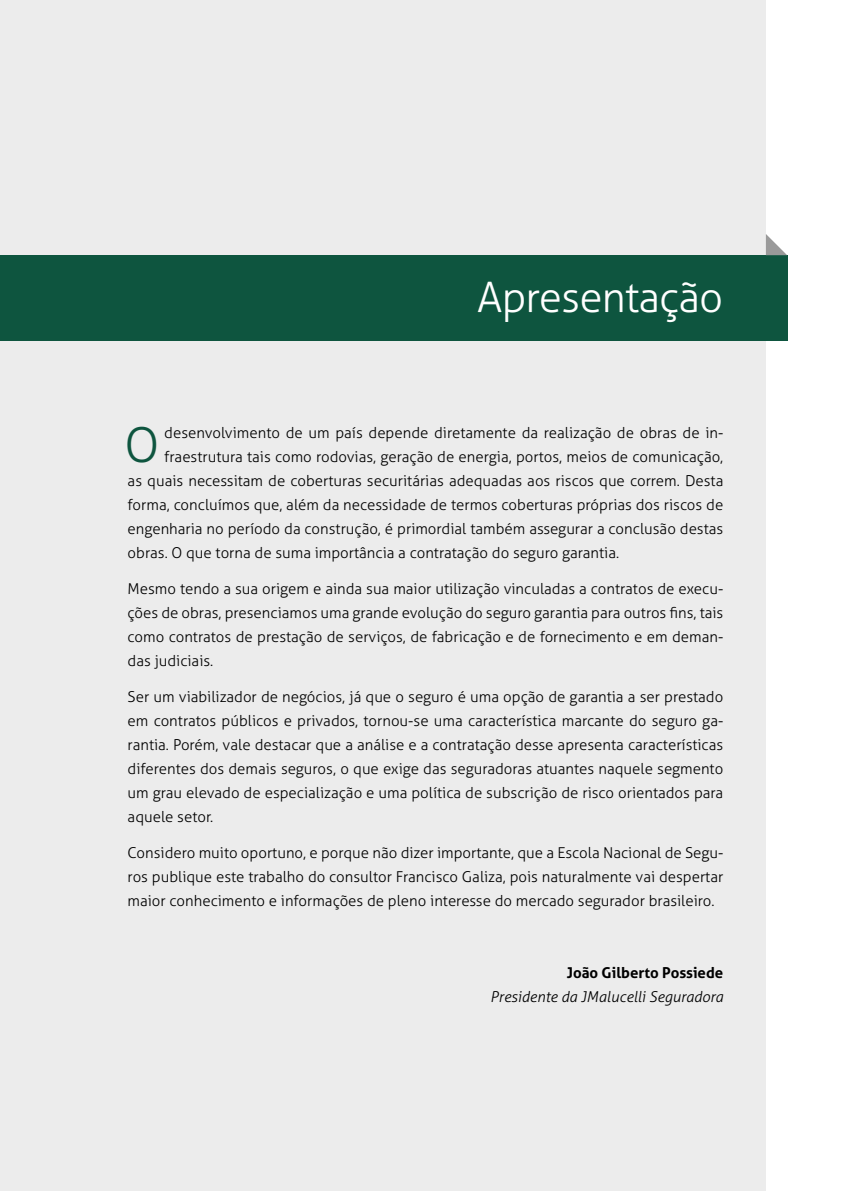
<style>
.page{position:relative;width:851px;height:1191px;background:#fff}
.page>*{position:absolute;margin:0;border:0;box-sizing:border-box;transform-origin:0 0}
.t1{font:300 48.3px "Aller";color:#0e553f}
.t2{font:300 42px "Aller";letter-spacing:-.02em;color:#fff}
.t3{font:300 15px/24px "Aller";color:#000;text-align:justify}
.t4{font:italic 300 15px "Aller";color:#000}
.t5{font:700 15px "Aller";color:#000}
</style>
<div class="page">
<div style="left:0;top:0;width:765px;height:1191px;background:#ececec"></div>
<div style="left:0;top:255px;width:787px;height:85px;background:#0e553f"></div>
<svg style="left:765px;top:234px;width:22px;height:21px"></svg>
<h2 class="t2" style="left:477px;top:272px;width:247px">Apresentação</h2>
<h1 class="t1" style="left:124px;top:416px;width:36px">O</h1>
<p class="t3" style="left:164px;top:421px;width:560px">desenvolvimento de um país depende diretamente da realização de obras de in-</p>
<p class="t3" style="left:164px;top:445px;width:560px">fraestrutura tais como rodovias, geração de energia, portos, meios de comunicação,</p>
<p class="t3" style="left:128px;top:469px;width:597px">as quais necessitam de coberturas securitárias adequadas aos riscos que correm. Desta</p>
<p class="t3" style="left:128px;top:493px;width:597px">forma, concluímos que, além da necessidade de termos coberturas próprias dos riscos de</p>
<p class="t3" style="left:128px;top:517px;width:597px">engenharia no período da construção, é primordial também assegurar a conclusão destas</p>
<p class="t3" style="left:128px;top:541px;width:493px">obras. O que torna de suma importância a contratação do seguro garantia.</p>
<p class="t3" style="left:128px;top:577px;width:597px">Mesmo tendo a sua origem e ainda sua maior utilização vinculadas a contratos de execu&shy;ções de obras, presenciamos uma grande evolução do seguro garantia para outros fins, tais como contratos de prestação de serviços, de fabricação e de fornecimento e em deman&shy;das judiciais.</p>
<p class="t3" style="left:128px;top:685px;width:597px">Ser um viabilizador de negócios, já que o seguro é uma opção de garantia a ser prestado em contratos públicos e privados, tornou-se uma característica marcante do seguro ga&shy;rantia. Porém, vale destacar que a análise e a contratação desse apresenta características diferentes dos demais seguros, o que exige das seguradoras atuantes naquele segmento um grau elevado de especialização e uma política de subscrição de risco orientados para aquele setor.</p>
<p class="t3" style="left:128px;top:841px;width:597px">Considero muito oportuno, e porque não dizer importante, que a Escola Nacional de Segu&shy;ros publique este trabalho do consultor Francisco Galiza, pois naturalmente vai despertar maior conhecimento e informações de pleno interesse do mercado segurador brasileiro.</p>
<p class="t5" style="left:566px;top:963px;width:158px">João Gilberto Possiede</p>
<p class="t4" style="left:490px;top:988px;width:234px">Presidente da JMalucelli Seguradora</p>
</div>
